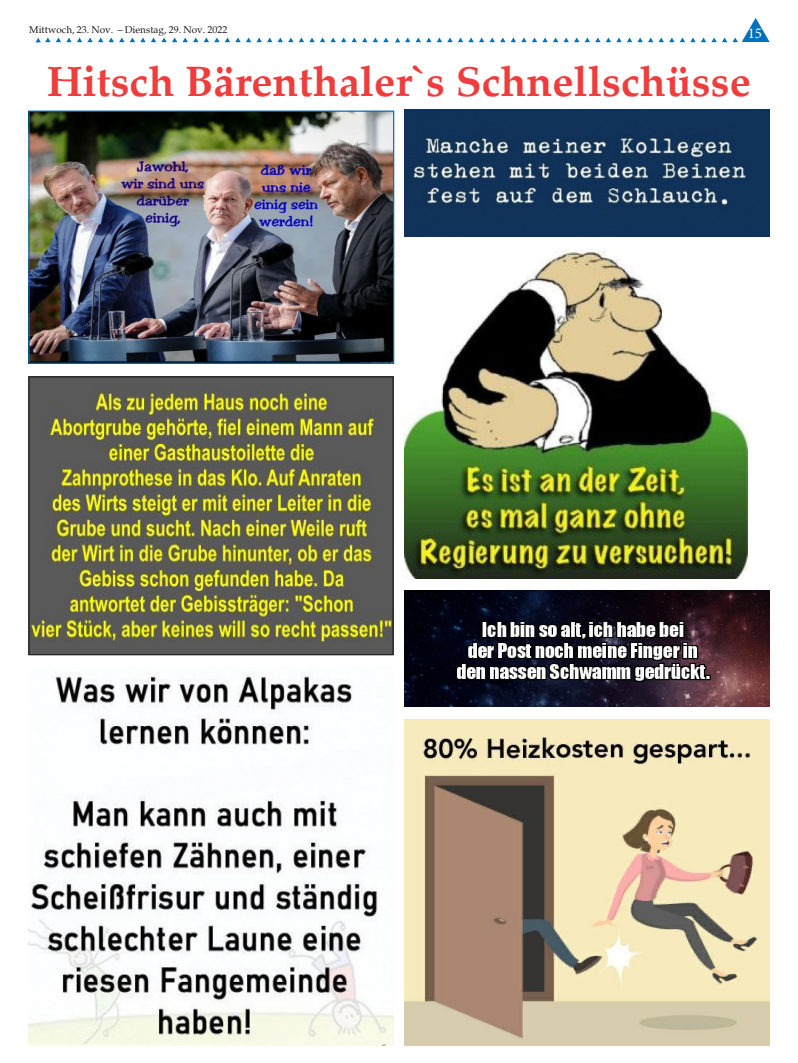
<style>
.page{position:relative;width:798px;height:1063px;background:#fff}
.page>*{position:absolute;margin:0;border:0;box-sizing:border-box;transform-origin:0 0}
.t1{font:700 42.5px "Palatia";color:#ee3d3c}
.t2{font:15px "Minion Pro";color:#fff}
.t3{font:10px "Palatia";color:#231f20}
</style>
<div class="page">
<svg style="left:669px;top:38px;width:15px;height:4px"></svg>
<svg style="left:595px;top:38px;width:68px;height:4px"></svg>
<svg style="left:574px;top:38px;width:15px;height:4px"></svg>
<svg style="left:500px;top:38px;width:68px;height:4px"></svg>
<svg style="left:479px;top:38px;width:15px;height:4px"></svg>
<svg style="left:690px;top:18px;width:79px;height:24px"></svg>
<svg style="left:395px;top:38px;width:78px;height:4px"></svg>
<svg style="left:320px;top:38px;width:68px;height:4px"></svg>
<svg style="left:225px;top:38px;width:89px;height:4px"></svg>
<svg style="left:130px;top:38px;width:89px;height:4px"></svg>
<svg style="left:35px;top:38px;width:89px;height:4px"></svg>
<img style="left:30px;top:113px;width:362px;height:249px">
<div style="left:28px;top:111px;width:366px;height:253px;border:1px solid #0072bc"></div>
<img style="left:30px;top:378px;width:361px;height:275px">
<div style="left:28px;top:376px;width:365px;height:279px;border:1px solid #231f20"></div>
<img style="left:28px;top:672px;width:365px;height:373px">
<img style="left:404px;top:110px;width:365px;height:126px">
<img style="left:404px;top:250px;width:343px;height:328px">
<img style="left:404px;top:720px;width:365px;height:325px">
<img style="left:404px;top:591px;width:365px;height:116px">
<p class="t3" style="left:29px;top:23px;width:200px">Mittwoch, 23. Nov. – Dienstag, 29. Nov. 2022</p>
<p class="t1" style="left:47px;top:56px;width:705px">Hitsch Bärenthaler`s Schnellschüsse</p>
<h2 class="t2" style="left:747px;top:23px;width:16px">15</h2>
</div>
